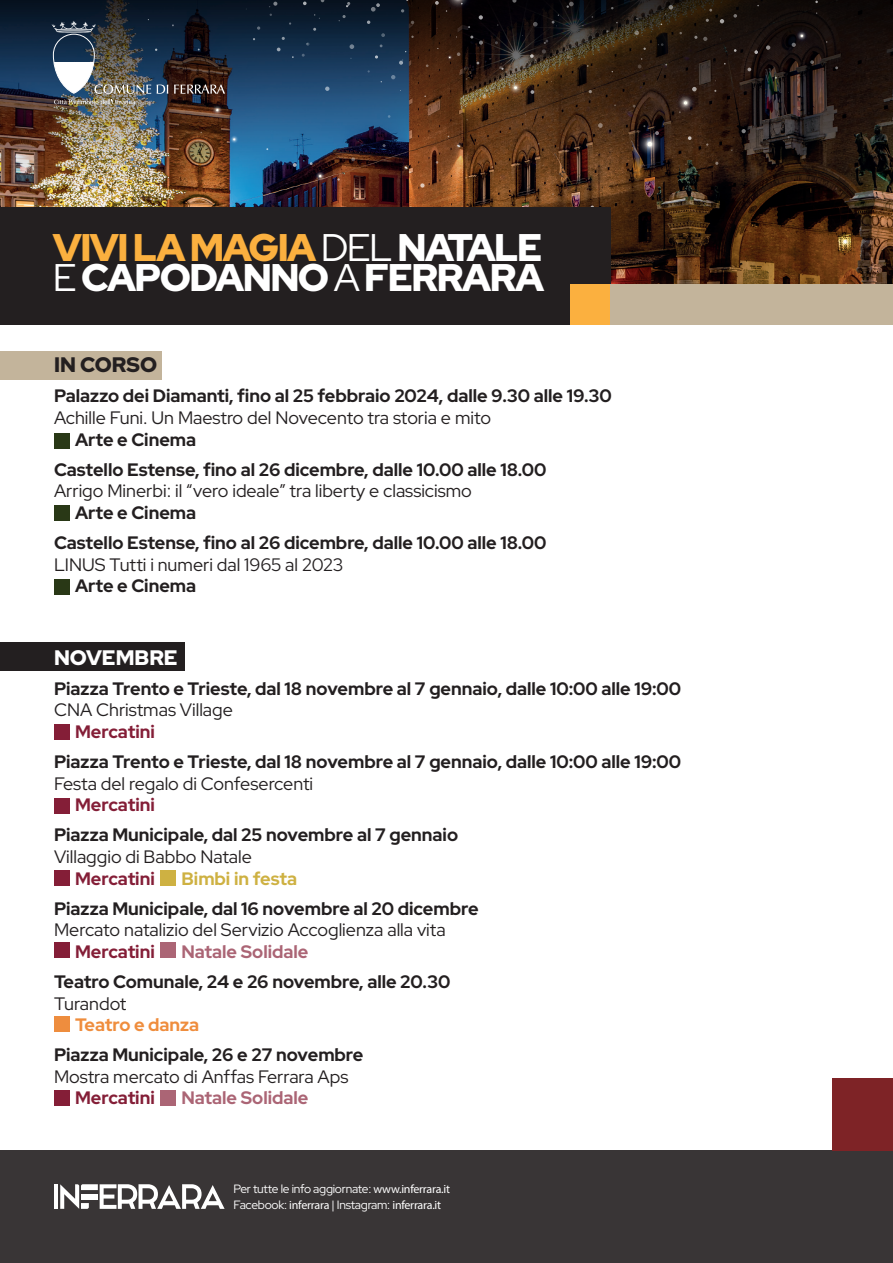
<style>
.page{position:relative;width:893px;height:1263px;background:#fff}
.page>*{position:absolute;margin:0;border:0;box-sizing:border-box;transform-origin:0 0}
.t1{font:900 38.55px/29.5px "Red Hat Display";letter-spacing:-.04em;color:#fff}
.t2{font:900 21px "Red Hat Display";color:#fff}
.t3{font:900 21px "Red Hat Display";color:#231f20}
.t4{font:700 18px/21.6px "Red Hat Display";color:#231f20}
.t5{font:18px "Red Hat Display";color:#231f20}
.t6{font:700 18px "Red Hat Display";color:#841e37}
.t7{font:700 18px "Red Hat Display";color:#ab6575}
.t8{font:700 18px "Red Hat Display";color:#ceb142}
.t9{font:700 18px "Red Hat Display";color:#ef8d3d}
.t10{font:12px/15.6px "Red Hat Display";letter-spacing:-.02em;color:#fff}
.s1{color:#fbb03f}
.s2{font-weight:400}
.s3{font-weight:800}
</style>
<div class="page">
<div style="left:0;top:351px;width:162px;height:28px;background:#c3b49b"></div>
<div style="left:0;top:642px;width:185px;height:29px;background:#231f20"></div>
<div style="left:0;top:1150px;width:893px;height:113px;background:#393536"></div>
<img style="left:610px;top:220px;width:283px;height:64px">
<img style="left:0;top:0;width:893px;height:220px">
<svg style="left:226px;top:131px;width:16px;height:16px"></svg>
<svg style="left:207px;top:100px;width:19px;height:19px"></svg>
<svg style="left:325px;top:87px;width:4px;height:4px"></svg>
<svg style="left:257px;top:26px;width:3px;height:4px"></svg>
<svg style="left:303px;top:2px;width:4px;height:3px"></svg>
<svg style="left:277px;top:48px;width:4px;height:3px"></svg>
<svg style="left:310px;top:162px;width:19px;height:23px"></svg>
<svg style="left:401px;top:9px;width:3px;height:4px"></svg>
<svg style="left:375px;top:55px;width:3px;height:4px"></svg>
<svg style="left:350px;top:44px;width:4px;height:5px"></svg>
<svg style="left:445px;top:52px;width:15px;height:9px"></svg>
<svg style="left:391px;top:75px;width:4px;height:4px"></svg>
<svg style="left:399px;top:60px;width:4px;height:5px"></svg>
<svg style="left:598px;top:123px;width:5px;height:5px"></svg>
<svg style="left:567px;top:55px;width:3px;height:4px"></svg>
<svg style="left:638px;top:58px;width:4px;height:10px"></svg>
<svg style="left:635px;top:31px;width:4px;height:4px"></svg>
<svg style="left:482px;top:90px;width:6px;height:9px"></svg>
<svg style="left:567px;top:2px;width:7px;height:6px"></svg>
<svg style="left:533px;top:22px;width:5px;height:5px"></svg>
<svg style="left:306px;top:42px;width:3px;height:4px"></svg>
<svg style="left:269px;top:2px;width:8px;height:5px"></svg>
<svg style="left:742px;top:129px;width:4px;height:4px"></svg>
<svg style="left:747px;top:68px;width:4px;height:3px"></svg>
<svg style="left:810px;top:60px;width:4px;height:4px"></svg>
<svg style="left:792px;top:26px;width:19px;height:21px"></svg>
<svg style="left:766px;top:45px;width:4px;height:5px"></svg>
<svg style="left:733px;top:14px;width:4px;height:4px"></svg>
<svg style="left:694px;top:33px;width:3px;height:6px"></svg>
<svg style="left:658px;top:43px;width:5px;height:3px"></svg>
<svg style="left:351px;top:157px;width:4px;height:4px"></svg>
<svg style="left:293px;top:163px;width:4px;height:4px"></svg>
<svg style="left:381px;top:33px;width:4px;height:4px"></svg>
<svg style="left:371px;top:3px;width:9px;height:9px"></svg>
<svg style="left:339px;top:15px;width:7px;height:6px"></svg>
<svg style="left:346px;top:2px;width:4px;height:5px"></svg>
<svg style="left:314px;top:14px;width:6px;height:5px"></svg>
<svg style="left:479px;top:41px;width:4px;height:4px"></svg>
<svg style="left:435px;top:0;width:52px;height:20px"></svg>
<svg style="left:499px;top:54px;width:37px;height:45px;background:#5f4c35"></svg>
<svg style="left:542px;top:40px;width:6px;height:14px"></svg>
<svg style="left:552px;top:15px;width:7px;height:12px"></svg>
<svg style="left:512px;top:0;width:4px;height:3px"></svg>
<svg style="left:420px;top:183px;width:5px;height:5px"></svg>
<svg style="left:703px;top:37px;width:4px;height:4px"></svg>
<svg style="left:665px;top:5px;width:8px;height:10px"></svg>
<svg style="left:754px;top:50px;width:4px;height:4px"></svg>
<svg style="left:720px;top:19px;width:4px;height:4px"></svg>
<svg style="left:735px;top:0;width:45px;height:6px"></svg>
<svg style="left:627px;top:87px;width:73px;height:79px;background:#39261c"></svg>
<div style="left:0;top:207px;width:610px;height:117px;background:#231f20"></div>
<div style="left:833px;top:1078px;width:60px;height:72px;background:#7e2326"></div>
<div style="left:570px;top:284px;width:323px;height:40px;background:#fbb03f"></div>
<div style="left:610px;top:284px;width:283px;height:40px;background:#c3b49b"></div>
<div style="left:53px;top:62px;width:41px;height:31px;background:#fff"></div>
<div style="left:53px;top:34px;width:42px;height:60px;border:1px solid #fff;border-radius:20px"></div>
<hr style="left:57px;top:31px;width:34px;height:2px;background:#fff;border-radius:50%">
<svg style="left:52px;top:21px;width:44px;height:11px"></svg>
<img style="left:54px;top:84px;width:97px;height:20px">
<svg style="left:157px;top:85px;width:11px;height:9px"></svg>
<svg style="left:174px;top:84px;width:51px;height:10px"></svg>
<hr style="left:54px;top:1184px;width:4px;height:25px;background:#fff">
<svg style="left:60px;top:1184px;width:165px;height:25px"></svg>
<div style="left:54px;top:433px;width:15px;height:15px;background:#293816"></div>
<div style="left:54px;top:505px;width:15px;height:15px;background:#293816"></div>
<div style="left:54px;top:579px;width:15px;height:15px;background:#293816"></div>
<div style="left:54px;top:724px;width:15px;height:15px;background:#841e37"></div>
<div style="left:54px;top:870px;width:15px;height:15px;background:#841e37"></div>
<div style="left:160px;top:870px;width:16px;height:15px;background:#ceb142"></div>
<div style="left:54px;top:942px;width:15px;height:16px;background:#841e37"></div>
<div style="left:160px;top:942px;width:16px;height:16px;background:#ab6575"></div>
<div style="left:54px;top:1090px;width:15px;height:15px;background:#841e37"></div>
<div style="left:160px;top:1090px;width:16px;height:15px;background:#ab6575"></div>
<div style="left:54px;top:1016px;width:15px;height:15px;background:#ee8d3e"></div>
<div style="left:54px;top:798px;width:15px;height:15px;background:#841e37"></div>
<p class="t1" style="left:53px;top:232px;width:493px"><span class="s1">VIVI LA MAGIA</span> <span class="s2">DEL</span> NATALE<br><span class="s2">E</span> CAPODANNO <span class="s2">A</span> FERRARA</p>
<p class="t3" style="left:54px;top:351px;width:105px">IN CORSO</p>
<p class="t4" style="left:54px;top:385px;width:559px">Palazzo dei Diamanti, fino al 25 febbraio 2024, dalle 9.30 alle 19.30</p>
<p class="t5" style="left:54px;top:406px;width:439px">Achille Funi. Un Maestro del Novecento tra storia e mito</p>
<p class="t4" style="left:75px;top:428px;width:123px">Arte e Cinema</p>
<p class="t4" style="left:54px;top:458px;width:494px">Castello Estense, fino al 26 dicembre, dalle 10.00 alle 18.00</p>
<p class="t5" style="left:54px;top:479px;width:419px">Arrigo Minerbi: il “vero ideale” tra liberty e classicismo</p>
<p class="t4" style="left:75px;top:502px;width:123px">Arte e Cinema</p>
<p class="t4" style="left:54px;top:532px;width:494px">Castello Estense, fino al 26 dicembre, dalle 10.00 alle 18.00</p>
<p class="t5" style="left:54px;top:552px;width:291px">LINUS Tutti i numeri dal 1965 al 2023</p>
<p class="t4" style="left:75px;top:575px;width:123px">Arte e Cinema</p>
<p class="t2" style="left:54px;top:643px;width:125px">NOVEMBRE</p>
<p class="t4" style="left:54px;top:677px;width:629px">Piazza Trento e Trieste, dal 18 novembre al 7 gennaio, dalle 10:00 alle 19:00<br><span class="s2">CNA Christmas Village</span></p>
<p class="t6" style="left:75px;top:720px;width:81px">Mercatini</p>
<p class="t4" style="left:54px;top:751px;width:629px">Piazza Trento e Trieste, dal 18 novembre al 7 gennaio, dalle 10:00 alle 19:00<br><span class="s2">Festa del regalo di Confesercenti</span></p>
<p class="t6" style="left:75px;top:793px;width:81px">Mercatini</p>
<p class="t4" style="left:54px;top:824px;width:406px">Piazza Municipale, dal 25 novembre al 7 gennaio</p>
<p class="t5" style="left:54px;top:845px;width:199px">Villaggio di Babbo Natale</p>
<p class="t6" style="left:75px;top:866px;width:81px">Mercatini</p>
<p class="t8" style="left:182px;top:866px;width:117px">Bimbi in festa</p>
<p class="t4" style="left:54px;top:897px;width:426px">Piazza Municipale, dal 16 novembre al 20 dicembre</p>
<p class="t5" style="left:54px;top:918px;width:393px">Mercato natalizio del Servizio Accoglienza alla vita</p>
<p class="t6" style="left:75px;top:940px;width:81px">Mercatini</p>
<p class="t7" style="left:182px;top:940px;width:128px">Natale Solidale</p>
<p class="t4" style="left:54px;top:971px;width:398px">Teatro Comunale, 24 e 26 novembre, alle 20.30</p>
<p class="t5" style="left:54px;top:991px;width:74px">Turandot</p>
<p class="t9" style="left:75px;top:1013px;width:126px">Teatro e danza</p>
<p class="t4" style="left:54px;top:1044px;width:311px">Piazza Municipale, 26 e 27 novembre</p>
<p class="t5" style="left:54px;top:1065px;width:296px">Mostra mercato di Anffas Ferrara Aps</p>
<p class="t6" style="left:75px;top:1086px;width:81px">Mercatini</p>
<p class="t7" style="left:182px;top:1086px;width:128px">Natale Solidale</p>
<p class="t10" style="left:234px;top:1181px;width:218px">Per tutte le info aggiornate: <span class="s3">www.inferrara.it<br></span>Facebook: <span class="s3">inferrara</span> | Instagram: <span class="s3">inferrara.it</span></p>
</div>
